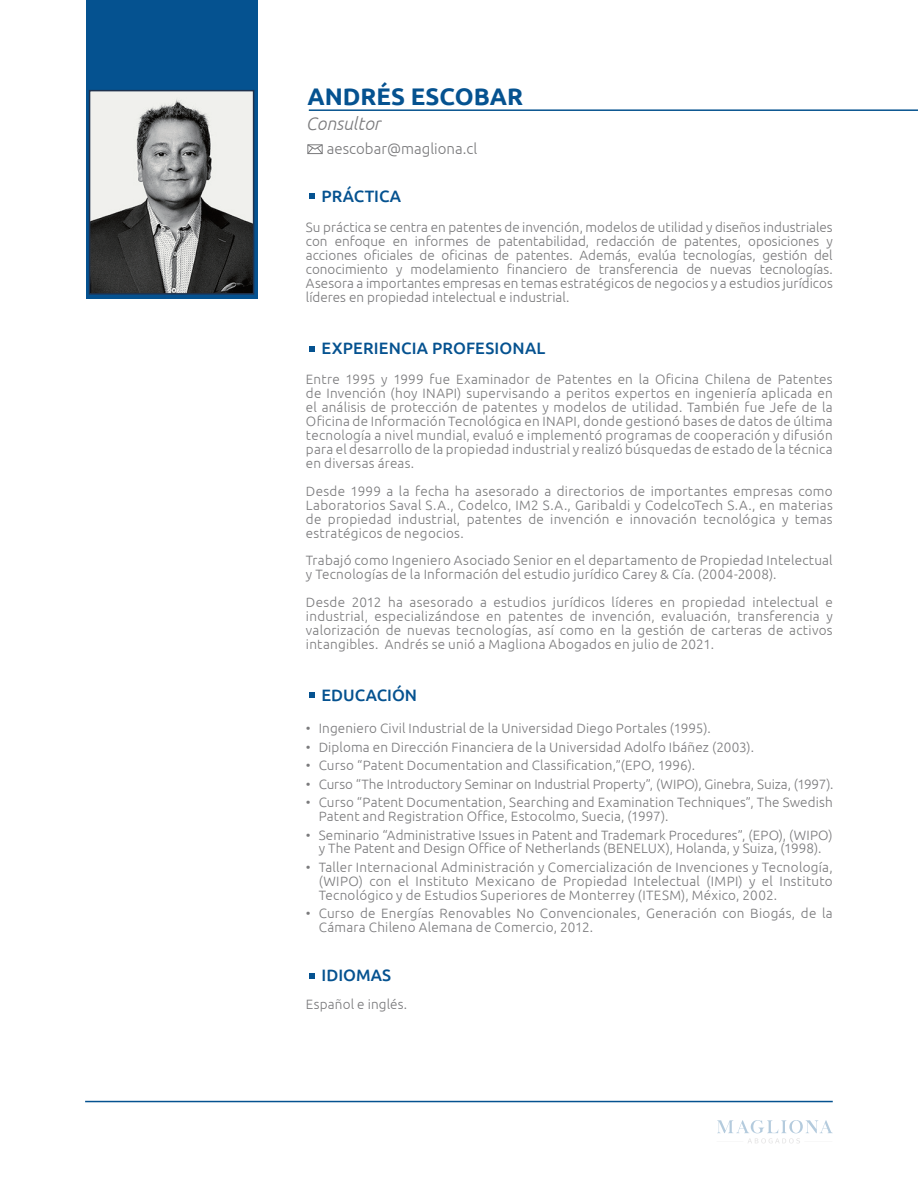
<style>
.page{position:relative;width:918px;height:1188px;background:#fff}
.page>*{position:absolute;margin:0;border:0;box-sizing:border-box;transform-origin:0 0}
.t1{font:700 24px "Ubuntu";color:#055290}
.t2{font:italic 300 18px "Ubuntu";color:#7a7a7c}
.t3{font:500 16.5px "Ubuntu";letter-spacing:.01em;color:#055290}
.t4{font:300 15px "Ubuntu";color:#7a7a7c}
.t5{font:300 13.5px/14px "Ubuntu";letter-spacing:.015em;color:#7a7a7c;text-align:justify}
.t6{font:300 13.5px "Ubuntu";letter-spacing:-.005em;color:#7a7a7c}
</style>
<div class="page">
<div style="left:86px;top:0;width:172px;height:298px;background:#055290"></div>
<img style="left:92px;top:93px;width:159px;height:199px">
<div style="left:89px;top:90px;width:165px;height:205px;border:2px solid #1f324e"></div>
<hr style="left:309px;top:109px;width:609px;height:2px;background:#055290">
<svg style="left:307px;top:144px;width:16px;height:10px"></svg>
<svg style="left:309px;top:346px;width:6px;height:6px"></svg>
<svg style="left:309px;top:692px;width:6px;height:6px"></svg>
<svg style="left:309px;top:973px;width:6px;height:6px"></svg>
<svg style="left:309px;top:193px;width:6px;height:6px"></svg>
<hr style="left:85px;top:1101px;width:748px;height:1px;background:#055290">
<svg style="left:717px;top:1120px;width:116px;height:23px"></svg>
<h1 class="t1" style="left:307px;top:82px;width:217px">ANDRÉS ESCOBAR</h1>
<h2 class="t2" style="left:306px;top:113px;width:76px">Consultor</h2>
<p class="t4" style="left:327px;top:139px;width:152px">aescobar@magliona.cl</p>
<p class="t3" style="left:322px;top:186px;width:81px">PRÁCTICA</p>
<p class="t5" style="left:306px;top:220px;width:528px">Su práctica se centra en patentes de invención, modelos de utilidad y diseños industriales con enfoque en informes de patentabilidad, redacción de patentes, oposiciones y acciones oficiales de oficinas de patentes. Además, evalúa tecnologías, gestión del conocimiento y modelamiento financiero de transferencia de nuevas tecnologías.<br>Asesora a importantes empresas en temas estratégicos de negocios y a estudios jurídicos líderes en propiedad intelectual e industrial.</p>
<p class="t3" style="left:322px;top:338px;width:225px">EXPERIENCIA PROFESIONAL</p>
<p class="t5" style="left:306px;top:372px;width:528px">Entre 1995 y 1999 fue Examinador de Patentes en la Oficina Chilena de Patentes de Invención (hoy INAPI) supervisando a peritos expertos en ingeniería aplicada en el análisis de protección de patentes y modelos de utilidad. También fue Jefe de la Oficina de Información Tecnológica en INAPI, donde gestionó bases de datos de última tecnología a nivel mundial, evaluó e implementó programas de cooperación y difusión para el desarrollo de la propiedad industrial y realizó búsquedas de estado de la técnica en diversas áreas.</p>
<p class="t5" style="left:306px;top:484px;width:528px">Desde 1999 a la fecha ha asesorado a directorios de importantes empresas como Laboratorios Saval S.A., Codelco, IM2 S.A., Garibaldi y CodelcoTech S.A., en materias de propiedad industrial, patentes de invención e innovación tecnológica y temas estratégicos de negocios.</p>
<p class="t5" style="left:306px;top:553px;width:528px">Trabajó como Ingeniero Asociado Senior en el departamento de Propiedad Intelectual y Tecnologías de la Información del estudio jurídico Carey &amp; Cía. (2004-2008).</p>
<p class="t5" style="left:306px;top:595px;width:528px">Desde 2012 ha asesorado a estudios jurídicos líderes en propiedad intelectual e industrial, especializándose en patentes de invención, evaluación, transferencia y valorización de nuevas tecnologías, así como en la gestión de carteras de activos intangibles. Andrés se unió a Magliona Abogados en julio de 2021.</p>
<p class="t3" style="left:322px;top:685px;width:97px">EDUCACIÓN</p>
<p class="t5" style="left:306px;top:721px;width:406px">• Ingeniero Civil Industrial de la Universidad Diego Portales (1995).</p>
<p class="t5" style="left:306px;top:740px;width:450px">• Diploma en Dirección Financiera de la Universidad Adolfo Ibáñez (2003).</p>
<p class="t5" style="left:306px;top:758px;width:391px">• Curso “Patent Documentation and Classification,”(EPO, 1996).</p>
<p class="t6" style="left:306px;top:776px;width:529px">• Curso “The Introductory Seminar on Industrial Property”, (WIPO), Ginebra, Suiza, (1997).</p>
<p class="t5" style="left:319px;top:795px;width:516px;text-indent:-13px">• Curso “Patent Documentation, Searching and Examination Techniques”, The Swedish<br>Patent and Registration Office, Estocolmo, Suecia, (1997).</p>
<p class="t5" style="left:306px;top:827px;width:528px;text-align:center">• Seminario “Administrative Issues in Patent and Trademark Procedures”, (EPO), (WIPO) y The Patent and Design Office of Netherlands (BENELUX), Holanda, y Suiza, (1998).</p>
<p class="t5" style="left:319px;top:860px;width:516px;text-indent:-13px">• Taller Internacional Administración y Comercialización de Invenciones y Tecnología, (WIPO) con el Instituto Mexicano de Propiedad Intelectual (IMPI) y el Instituto Tecnológico y de Estudios Superiores de Monterrey (ITESM), México, 2002.</p>
<p class="t5" style="left:319px;top:906px;width:516px;text-indent:-13px">• Curso de Energías Renovables No Convencionales, Generación con Biogás, de la<br>Cámara Chileno Alemana de Comercio, 2012.</p>
<p class="t3" style="left:322px;top:964px;width:71px">IDIOMAS</p>
<p class="t5" style="left:306px;top:997px;width:103px">Español e inglés.</p>
</div>
